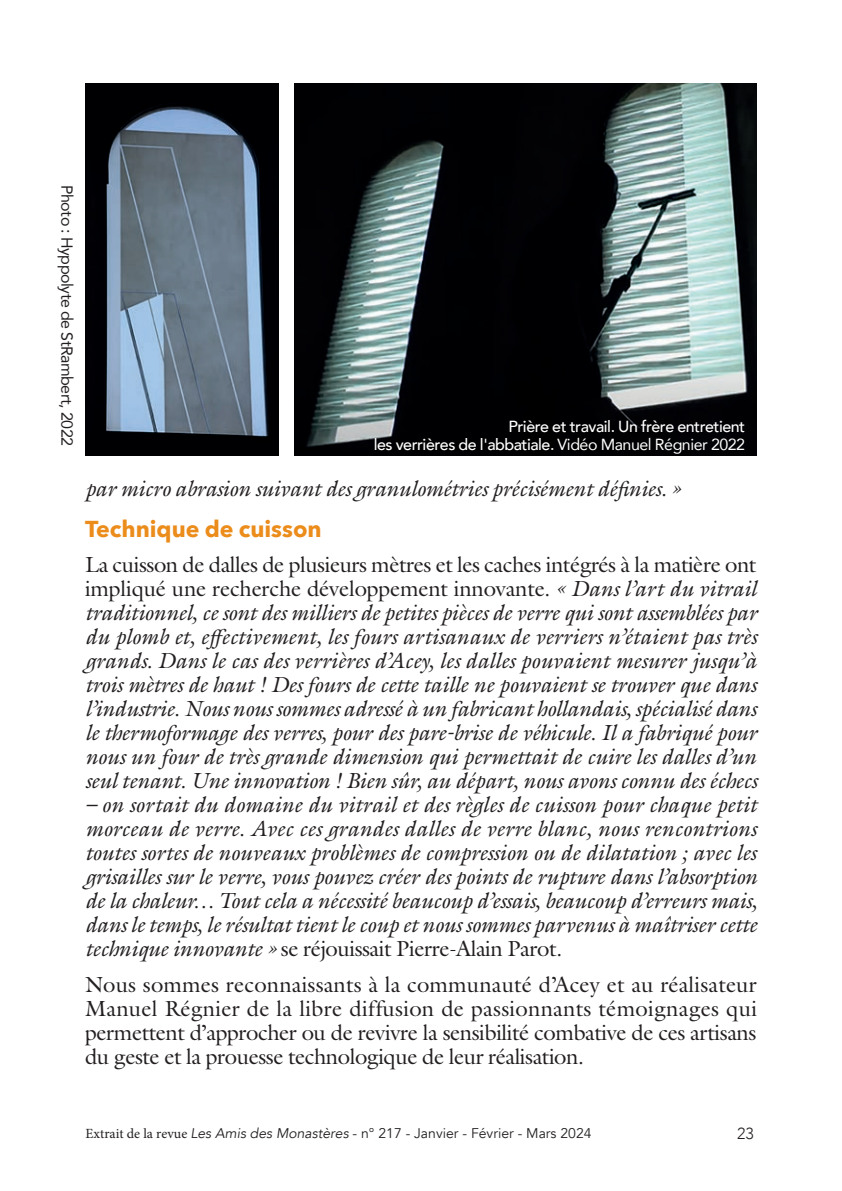
<style>
.page{position:relative;width:842px;height:1191px;background:#fff}
.page>*{position:absolute;margin:0;border:0;box-sizing:border-box;transform-origin:0 0}
.Dossier_-_inter_titre_article_couleur{font:700 23px "Avenir Next";color:#eb8c1b}
.Dossier_-_Texte_courant{font:italic 22px/24px "Galliard Pro";letter-spacing:-.02em;color:#231f20;text-align:justify}
.Dossier_-_Texte_courant-2{font:22px/24px "Galliard Pro";letter-spacing:-.02em;color:#231f20;text-align:justify}
.Légendes_illustrations{font:500 16px/17.4px "Avenir";letter-spacing:-.03em;color:#fff;text-align:right}
.Légendes_illustrations-2{font:16px "Avenir";letter-spacing:-.03em;color:#231f20}
.t1{font:300 16px "Avenir";color:#231f20}
.t2{font:14px "Avenir";color:#231f20}
.s1{font-weight:400}
.s2{font-style:normal}
.s3{font-family:"Minion Pro"}
.s4{font-style:italic}
</style>
<div class="page">
<img style="left:85px;top:84px;width:193px;height:371px">
<img style="left:295px;top:84px;width:462px;height:371px">
<p class="Légendes_illustrations-2" style="left:80px;top:185px;width:262px;rotate:90deg">Photo : Hyppolyte de StRambert, 2022</p>
<p class="Légendes_illustrations" style="left:374px;top:417px;width:373px">Prière et travail. Un frère entretient<br>les verrières de l'abbatiale. <span class="s1">Vidéo Manuel Régnier 2022</span></p>
<p class="Dossier_-_Texte_courant" style="left:85px;top:476px;width:597px">par micro abrasion suivant des granulométries précisément définies. »</p>
<p class="Dossier_-_inter_titre_article_couleur" style="left:85px;top:509px;width:238px">Technique de cuisson</p>
<p class="Dossier_-_Texte_courant" style="left:85px;top:552px;width:674px"><span class="s2">La cuisson de dalles de plusieurs mètres et les caches intégrés à la matière ont impliqué une recherche développement innovante.</span> « Dans l’art du vitrail traditionnel, ce sont des milliers de petites pièces de verre qui sont assemblées par du plomb et, effectivement, les fours artisanaux de verriers n’étaient pas très grands. Dans le cas des verrières d’Acey, les dalles pouvaient mesurer jusqu’à trois mètres de haut ! Des fours de cette taille ne pouvaient se trouver que dans l’industrie. Nous nous sommes adressé à un fabricant hollandais, spécialisé dans le thermoformage des verres, pour des pare-brise de véhicule. Il a fabriqué pour nous un four de très grande dimension qui permettait de cuire les dalles d’un seul tenant. Une innovation ! Bien sûr, au départ, nous avons connu des échecs</p>
<p class="Dossier_-_Texte_courant" style="left:85px;top:792px;width:674px">– on sortait du domaine du vitrail et des règles de cuisson pour chaque petit morceau de verre. Avec ces grandes dalles de verre blanc, nous rencontrions toutes sortes de nouveaux problèmes de compression ou de dilatation ; avec les grisailles sur le verre, vous pouvez créer des points de rupture dans l’absorption de la chaleur… Tout cela a nécessité beaucoup d’essais, beaucoup d’erreurs mais, dans le temps, le résultat tient le coup et nous sommes parvenus à maîtriser cette technique innovante » <span class="s2">se réjouissait Pierre-Alain Parot.</span></p>
<p class="Dossier_-_Texte_courant-2" style="left:85px;top:971px;width:673px">Nous sommes reconnaissants à la communauté d’Acey et au réalisateur Manuel Régnier de la libre diffusion de passionnants témoignages qui permettent d’approcher ou de revivre la sensibilité combative de ces artisans du geste et la prouesse technologique de leur réalisation.</p>
<p class="t2" style="left:86px;top:1125px;width:508px"><span class="s3">Extrait de la revue</span> <span class="s4">Les Amis des Monastères</span> - n° 217 - Janvier - Février - Mars 2024</p>
<p class="t1" style="left:737px;top:1124px;width:18px">23</p>
</div>
